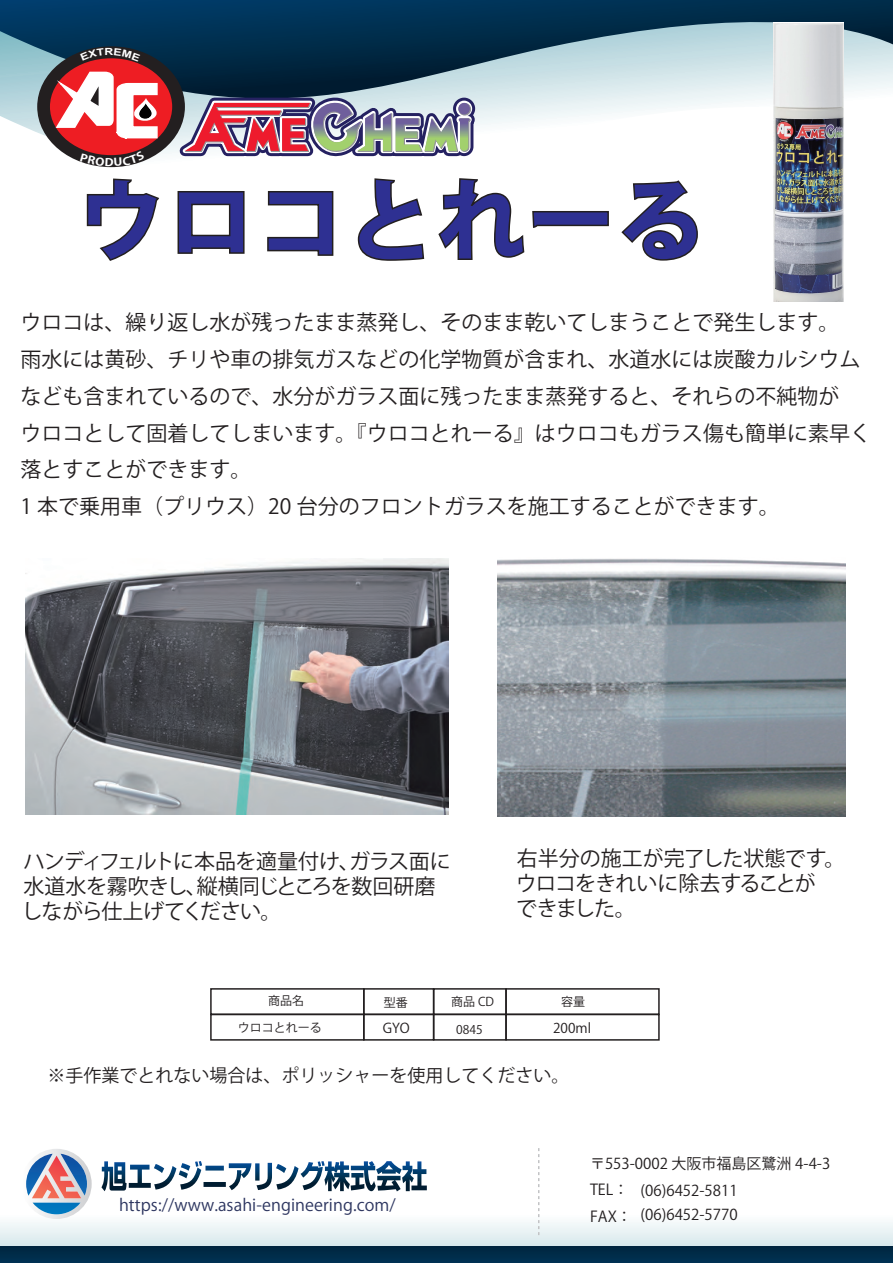
<style>
.page{position:relative;width:893px;height:1263px;background:#fff}
.page>*{position:absolute;margin:0;border:0;box-sizing:border-box;transform-origin:0 0}
.t1{font:800 90px "Koz Go Pro";color:#2e3092}
.t2{font:21px/36.8px "Koz Go Pro";color:#231f20}
.t3{font:21px/25.2px "Koz Go Pr 6 N";letter-spacing:-.025em;color:#231f20}
.t4{font:18px "Koz Go Pro";color:#231f20}
.t5{font:16.5px "Koz Go Pro";letter-spacing:.005em;color:#2d3660}
.t6{font:15px/26.2px "Koz Go Pro";color:#231f20}
.t7{font:13.5px "Koz Go Pro";color:#231f20}
.t8{font:12px "Koz Go Pro";color:#231f20}
.t9{font:700 9.9px "Arial";color:#fff;scale:1.24 1}
</style>
<div class="page">
<svg style="left:0;top:0;width:893px;height:149px"></svg>
<div style="left:37px;top:46px;width:148px;height:121px;background:#231f20;border-radius:50%"></div>
<div style="left:50px;top:58px;width:122px;height:97px;background:#ee1d23;border-radius:50%"></div>
<svg style="left:0;top:1208px;width:893px;height:38px"></svg>
<div style="left:0;top:1246px;width:893px;height:17px;background:#002c49"></div>
<svg style="left:538px;top:1148px;width:1px;height:90px"></svg>
<svg style="left:21px;top:1149px;width:71px;height:70px"></svg>
<svg style="left:101px;top:1161px;width:326px;height:30px"></svg>
<svg style="left:86px;top:178px;width:73px;height:83px"></svg>
<svg style="left:177px;top:191px;width:68px;height:63px"></svg>
<svg style="left:267px;top:191px;width:67px;height:65px"></svg>
<svg style="left:357px;top:178px;width:68px;height:83px"></svg>
<svg style="left:438px;top:178px;width:87px;height:82px"></svg>
<svg style="left:532px;top:211px;width:77px;height:17px"></svg>
<svg style="left:621px;top:180px;width:77px;height:81px"></svg>
<img style="left:497px;top:558px;width:349px;height:258px">
<img style="left:26px;top:558px;width:422px;height:257px">
<div style="left:210px;top:988px;width:155px;height:27px;border:2px solid #231f20"></div>
<div style="left:505px;top:1014px;width:155px;height:27px;border:2px solid #231f20"></div>
<div style="left:505px;top:988px;width:155px;height:27px;border:2px solid #231f20"></div>
<div style="left:433px;top:988px;width:74px;height:27px;border:2px solid #231f20"></div>
<div style="left:363px;top:988px;width:71px;height:27px;border:2px solid #231f20"></div>
<div style="left:363px;top:1014px;width:71px;height:27px;border:2px solid #231f20"></div>
<div style="left:210px;top:1014px;width:155px;height:27px;border:2px solid #231f20"></div>
<div style="left:433px;top:1014px;width:74px;height:27px;border:2px solid #231f20"></div>
<img style="left:774px;top:23px;width:69px;height:279px">
<svg style="left:80px;top:48px;width:24px;height:13px"></svg>
<svg style="left:114px;top:48px;width:26px;height:13px"></svg>
<svg style="left:53px;top:71px;width:427px;height:96px"></svg>
<p class="t9" style="left:104px;top:45px;width:9px">R</p>
<h1 class="t1" style="left:76px;top:162px;width:631px">ウロコとれーる</h1>
<p class="t2" style="left:20px;top:305px;width:852px">ウロコは、繰り返し水が残ったまま蒸発し、そのまま乾いてしまうことで発生します。<br>雨水には黄砂、チリや車の排気ガスなどの化学物質が含まれ、水道水には炭酸カルシウムなども含まれているので、水分がガラス面に残ったまま蒸発すると、それらの不純物が<br>ウロコとして固着してしまいます。『ウロコとれーる』はウロコもガラス傷も簡単に素早く落とすことができます。<br>1 本で乗用車（プリウス）20 台分のフロントガラスを施工することができます。</p>
<p class="t3" style="left:21px;top:849px;width:431px">ハンディフェルトに本品を適量付け、ガラス面に水道水を霧吹きし、縦横同じところを数回研磨しながら仕上げてください。</p>
<p class="t3" style="left:516px;top:846px;width:331px">右半分の施工が完了した状態です。ウロコをきれいに除去することが<br>できました。</p>
<p class="t8" style="left:268px;top:992px;width:37px">商品名</p>
<p class="t8" style="left:384px;top:994px;width:25px">型番</p>
<p class="t8" style="left:451px;top:993px;width:44px">商品 CD</p>
<p class="t8" style="left:561px;top:993px;width:25px">容量</p>
<p class="t7" style="left:383px;top:1019px;width:29px">GYO</p>
<p class="t7" style="left:553px;top:1019px;width:39px">200ml</p>
<p class="t4" style="left:48px;top:1064px;width:524px">※手作業でとれない場合は、ポリッシャーを使用してください。</p>
<p class="t8" style="left:238px;top:1020px;width:85px">ウロコとれーる</p>
<p class="t8" style="left:456px;top:1021px;width:28px">0845</p>
<p class="t5" style="left:119px;top:1194px;width:278px">https://www.asahi-engineering.com/</p>
<p class="t6" style="left:590px;top:1151px;width:242px">〒553-0002 大阪市福島区鷺洲 4-4-3<br>TEL：<br>FAX：</p>
<p class="t6" style="left:641px;top:1178px;width:99px;line-height:24.6px">(06)6452-5811 (06)6452-5770</p>
</div>
